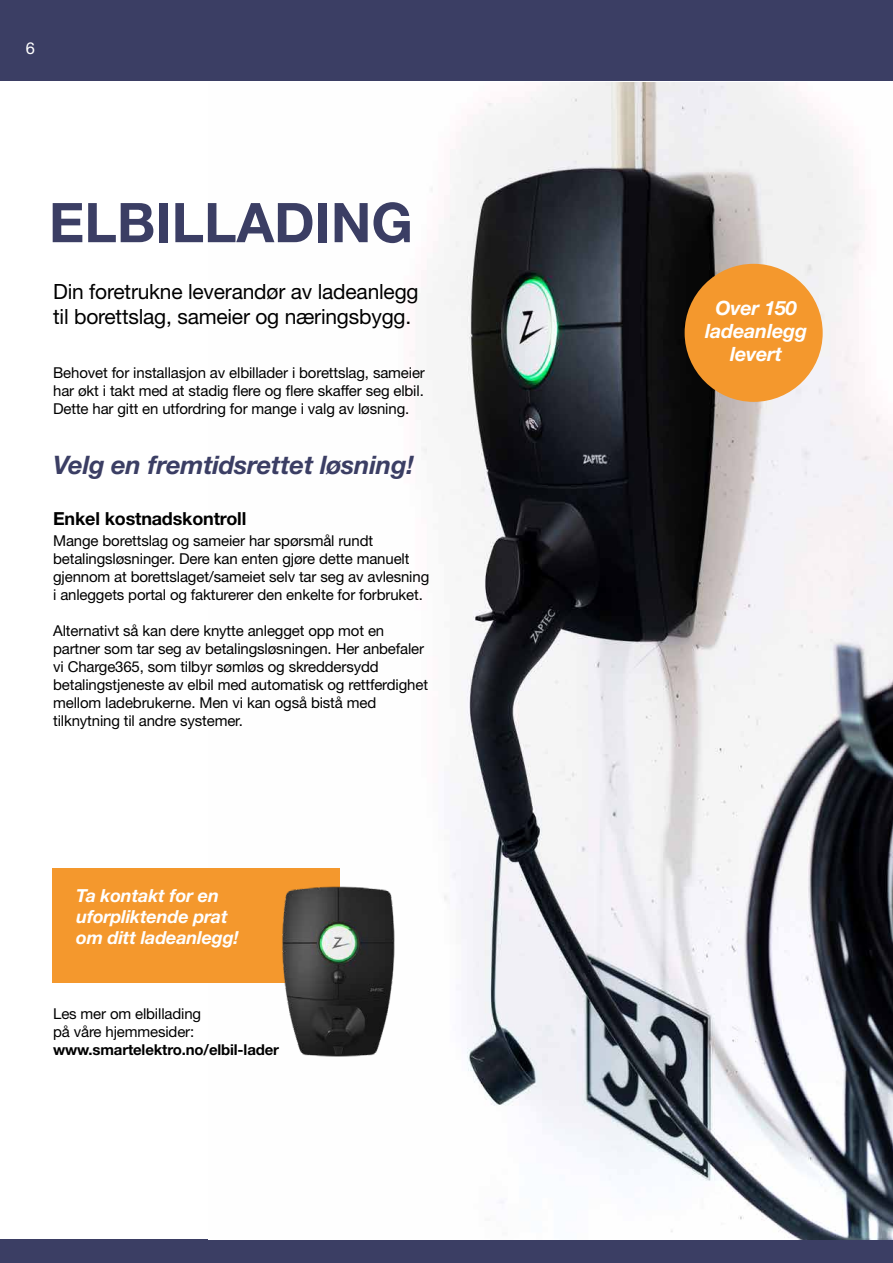
<style>
.page{position:relative;width:893px;height:1263px;background:#fff}
.page>*{position:absolute;margin:0;border:0;box-sizing:border-box;transform-origin:0 0}
.t1{font:700 54.75px "Helvetica Neue LT Std";color:#3b3e64}
.t2{font:italic 700 25.5px "Helvetica Neue LT Std";letter-spacing:-.01em;color:#3b3e64}
.t3{font:21px/25.5px "Helvetica Neue LT Std";letter-spacing:-.01em;color:#000}
.t4{font:italic 700 19.65px/23px "Helvetica Neue LT Std";letter-spacing:-.01em;color:#fff;text-align:center}
.t5{font:italic 700 18px/21px "Helvetica Neue LT Std";letter-spacing:-.01em;color:#fff}
.t6{font:700 18px "Helvetica Neue LT Std";letter-spacing:-.01em;color:#000}
.t7{font:16.5px "Helvetica Neue LT Std";color:#fff}
.t8{font:15px/18px "Helvetica Neue LT Std";letter-spacing:-.01em;color:#000}
.t9{font:700 15px "Helvetica Neue LT Std";letter-spacing:-.01em;color:#000}
</style>
<div class="page">
<div style="left:0;top:1239px;width:893px;height:24px;background:#3b3e64"></div>
<img style="left:422px;top:82px;width:471px;height:1157px">
<div style="left:52px;top:868px;width:287px;height:115px;background:#f4982d"></div>
<img style="left:282px;top:863px;width:166px;height:218px">
<div style="left:685px;top:264px;width:138px;height:138px;background:#f4982d;border-radius:50%"></div>
<div style="left:0;top:0;width:893px;height:81px;background:#3b3e64"></div>
<p class="t7" style="left:26px;top:38px;width:11px">6</p>
<h1 class="t1" style="left:49px;top:189px;width:366px">ELBILLADING</h1>
<h3 class="t3" style="left:53px;top:278px;width:367px">Din foretrukne leverandør av ladeanlegg til borettslag, sameier og næringsbygg.</h3>
<p class="t8" style="left:53px;top:363px;width:373px;text-align:justify">Behovet for installasjon av elbillader i borettslag, sameier har økt i takt med at stadig flere og flere skaffer seg elbil.<br>Dette har gitt en utfordring for mange i valg av løsning.</p>
<h2 class="t2" style="left:53px;top:449px;width:362px">Velg en fremtidsrettet løsning!</h2>
<p class="t6" style="left:53px;top:507px;width:195px">Enkel kostnadskontroll</p>
<p class="t8" style="left:53px;top:531px;width:378px">Mange borettslag og sameier har spørsmål rundt betalingsløsninger. Dere kan enten gjøre dette manuelt gjennom at borettslaget/sameiet selv tar seg av avlesning i anleggets portal og fakturerer den enkelte for forbruket.</p>
<p class="t8" style="left:53px;top:621px;width:376px">Alternativt så kan dere knytte anlegget opp mot en partner som tar seg av betalingsløsningen. Her anbefaler vi Charge365, som tilbyr sømløs og skreddersydd betalingstjeneste av elbil med automatisk og rettferdighet mellom ladebrukerne. Men vi kan også bistå med tilknytning til andre systemer.</p>
<p class="t5" style="left:76px;top:884px;width:164px">Ta kontakt for en uforpliktende prat om ditt ladeanlegg!</p>
<p class="t8" style="left:53px;top:1004px;width:150px">Les mer om elbillading på våre hjemmesider:</p>
<p class="t9" style="left:53px;top:1040px;width:227px">www.smartelektro.no/elbil-lader</p>
<h3 class="t4" style="left:705px;top:296px;width:103px">Over 150 ladeanlegg levert</h3>
</div>
